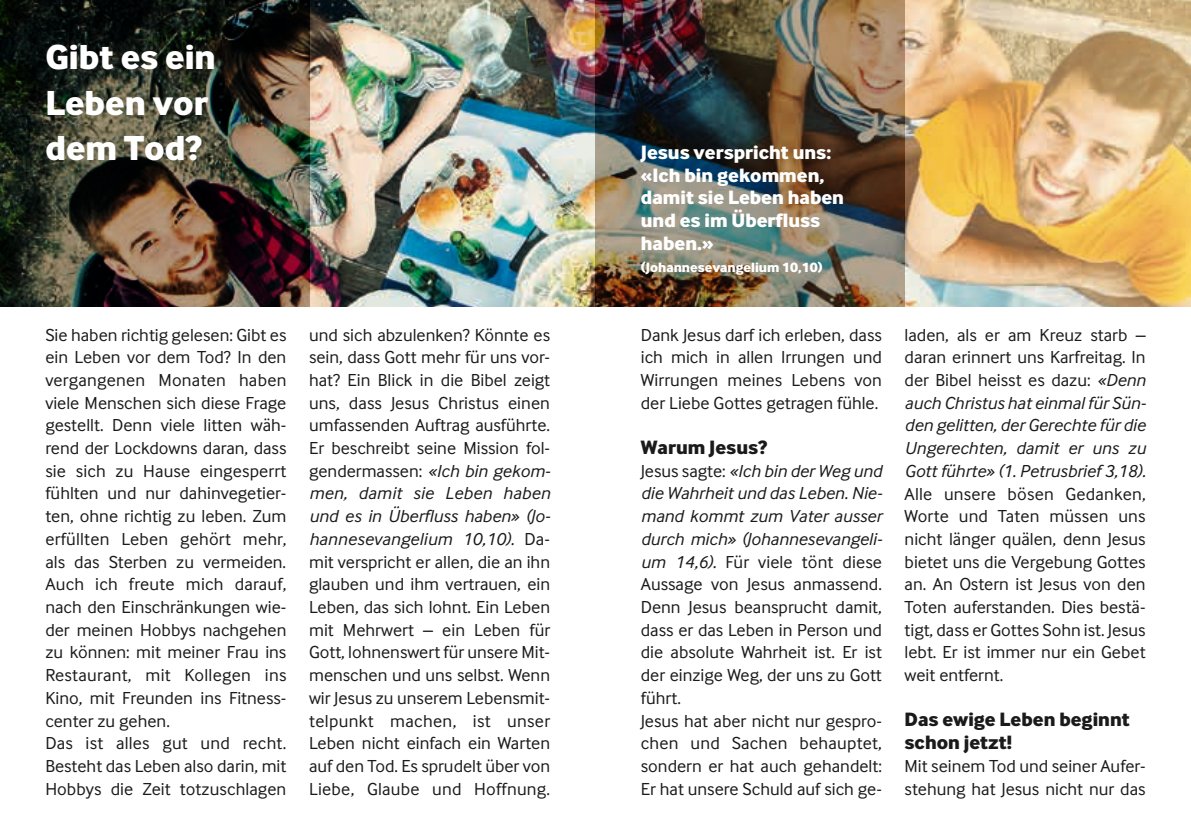
<style>
.page{position:relative;width:1191px;height:840px;background:#fff}
.page>*{position:absolute;margin:0;border:0;box-sizing:border-box;transform-origin:0 0}
.t1{font:36px/45.4px "Inter Face Corp X Bold";color:#fff}
.t2{font:20px/22.6px "Inter Face Corp X Bold";color:#fff}
.t3{font:20px/22.6px "Inter Face Corp X Bold";color:#1a1a1a}
.t4{font:18px/22.6px "Inter Face Corp";color:#1a1a1a}
.t5{font:italic 18px/22.6px "Inter Face Corp";color:#1a1a1a;text-align:justify}
.t6{font:14px "Inter Face Corp X Bold";color:#fff}
.s1{font-style:italic}
.s2{font-style:normal}
</style>
<div class="page">
<img style="left:309px;top:0;width:882px;height:306px">
<img style="left:0;top:0;width:309px;height:306px">
<img style="left:595px;top:0;width:309px;height:306px">
<h1 class="t1" style="left:45px;top:34px;width:172px">Gibt es ein<br>Leben vor dem Tod?</h1>
<p class="t4" style="left:45px;top:323px;width:243px">Sie haben richtig gelesen: Gibt es ein Leben vor dem Tod? In den vergangenen Monaten haben viele Menschen sich diese Frage gestellt. Denn viele litten wäh&shy;rend der Lockdowns daran, dass sie sich zu Hause eingesperrt fühlten und nur dahinvegetier&shy;ten, ohne richtig zu leben. Zum erfüllten Leben gehört mehr, als das Sterben zu vermeiden.<br>Auch ich freute mich darauf, nach den Einschränkungen wie&shy;der meinen Hobbys nachgehen zu können: mit meiner Frau ins<br>Restaurant, mit Kollegen ins<br>Kino, mit Freunden ins Fitness&shy;center zu gehen.<br>Das ist alles gut und recht.<br>Besteht das Leben also darin, mit<br>Hobbys die Zeit totzuschlagen</p>
<p class="t2" style="left:641px;top:140px;width:205px">Jesus verspricht uns: «Ich bin gekommen, damit sie Leben haben und es im Überfluss haben.»</p>
<p class="t6" style="left:641px;top:259px;width:183px">(Johannesevangelium 10,10)</p>
<p class="t4" style="left:309px;top:323px;width:243px;text-align:justify">und sich abzulenken? Könnte es sein, dass Gott mehr für uns vor&shy;hat? Ein Blick in die Bibel zeigt uns, dass Jesus Christus einen umfassenden Auftrag ausführte.<br>Er beschreibt seine Mission fol&shy;gendermassen: <span class="s1">«Ich bin gekom&shy;men, damit sie Leben haben und es in Überfluss haben» (Jo&shy;hannesevangelium 10,10).</span> Da&shy;mit verspricht er allen, die an ihn glauben und ihm vertrauen, ein Leben, das sich lohnt. Ein Leben mit Mehrwert – ein Leben für Gott, lohnenswert für unsere Mit&shy;menschen und uns selbst. Wenn wir Jesus zu unserem Lebensmit&shy;telpunkt machen, ist unser Leben nicht einfach ein Warten auf den Tod. Es sprudelt über von Liebe, Glaube und Hoffnung.</p>
<p class="t4" style="left:641px;top:323px;width:242px;text-align:justify">Dank Jesus darf ich erleben, dass ich mich in allen Irrungen und Wirrungen meines Lebens von der Liebe Gottes getragen fühle.</p>
<p class="t3" style="left:641px;top:435px;width:128px">Warum Jesus?</p>
<p class="t4" style="left:641px;top:459px;width:243px">Jesus sagte: <span class="s1">«Ich bin der Weg und die Wahrheit und das Leben. Nie&shy;mand kommt zum Vater ausser durch mich» (Johannesevangeli&shy;um 14,6).</span> Für viele tönt diese<br>Aussage von Jesus anmassend.<br>Denn Jesus beansprucht damit, dass er das Leben in Person und die absolute Wahrheit ist. Er ist der einzige Weg, der uns zu Gott führt.<br>Jesus hat aber nicht nur gespro&shy;chen und Sachen behauptet, sondern er hat auch gehandelt:<br>Er hat unsere Schuld auf sich ge-</p>
<p class="t5" style="left:904px;top:323px;width:243px"><span class="s2">laden, als er am Kreuz starb – daran erinnert uns Karfreitag. In der Bibel heisst es dazu:</span> «Denn auch Christus hat einmal für Sün&shy;den gelitten, der Gerechte für die Ungerechten, damit er uns zu Gott führte» (1. Petrusbrief 3,18).</p>
<p class="t4" style="left:904px;top:482px;width:243px;text-align:justify">Alle unsere bösen Gedanken, Worte und Taten müssen uns nicht länger quälen, denn Jesus bietet uns die Vergebung Gottes an. An Ostern ist Jesus von den Toten auferstanden. Dies bestä&shy;tigt, dass er Gottes Sohn ist. Jesus lebt. Er ist immer nur ein Gebet weit entfernt.</p>
<p class="t3" style="left:904px;top:707px;width:227px">Das ewige Leben beginnt schon jetzt!</p>
<p class="t4" style="left:904px;top:754px;width:242px">Mit seinem Tod und seiner Aufer&shy;stehung hat Jesus nicht nur das</p>
</div>
